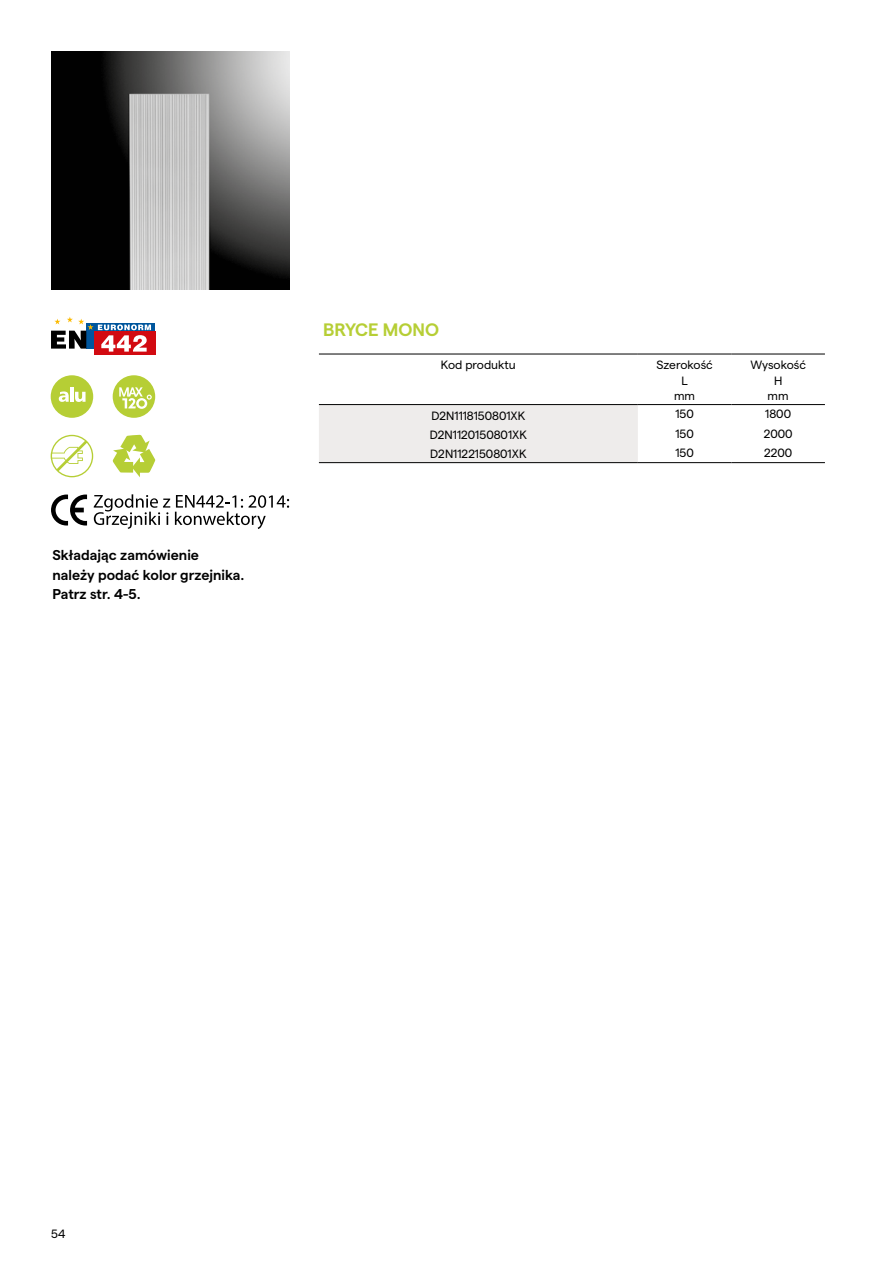
<style>
.page{position:relative;width:893px;height:1263px;background:#fff}
.page>*{position:absolute;margin:0;border:0;box-sizing:border-box;transform-origin:0 0}
.t1{font:600 18px "Matter";color:#b6ce35}
.t2{font:600 14.25px/19.5px "Matter";color:#000}
.t3{font:12px/15.6px "Matter";color:#000;text-align:center}
</style>
<div class="page">
<div style="left:319px;top:405px;width:319px;height:57px;background:#eeeceb"></div>
<hr style="left:319px;top:354px;width:319px;height:1px;background:#000">
<hr style="left:638px;top:354px;width:93px;height:1px;background:#000">
<hr style="left:731px;top:354px;width:94px;height:1px;background:#000">
<hr style="left:319px;top:404px;width:319px;height:1px;background:#000">
<hr style="left:319px;top:462px;width:319px;height:1px;background:#000">
<hr style="left:638px;top:404px;width:93px;height:1px;background:#000">
<hr style="left:731px;top:404px;width:94px;height:1px;background:#000">
<hr style="left:638px;top:462px;width:93px;height:1px;background:#000">
<hr style="left:731px;top:462px;width:94px;height:1px;background:#000">
<div style="left:86px;top:324px;width:69px;height:25px;background:#00569d"></div>
<div style="left:94px;top:331px;width:61px;height:23px;background:#d20a11"></div>
<svg style="left:51px;top:317px;width:100px;height:35px"></svg>
<img style="left:51px;top:51px;width:238px;height:238px">
<svg style="left:51px;top:494px;width:36px;height:31px"></svg>
<svg style="left:94px;top:494px;width:195px;height:35px"></svg>
<svg style="left:51px;top:435px;width:42px;height:42px"></svg>
<div style="left:51px;top:375px;width:42px;height:43px;background:#b6ce35;border-radius:50%"></div>
<svg style="left:59px;top:391px;width:10px;height:11px"></svg>
<hr style="left:70px;top:387px;width:4px;height:15px;background:#fff">
<svg style="left:75px;top:392px;width:11px;height:10px"></svg>
<div style="left:113px;top:375px;width:42px;height:43px;background:#b6ce35;border-radius:50%"></div>
<svg style="left:119px;top:387px;width:33px;height:22px"></svg>
<svg style="left:113px;top:435px;width:42px;height:42px"></svg>
<p class="t2" style="left:53px;top:544px;width:194px">Składając zamówienie należy podać kolor grzejnika.<br>Patrz str. 4-5.</p>
<h1 class="t1" style="left:323px;top:317px;width:117px">BRYCE MONO</h1>
<p class="t3" style="left:441px;top:356px;width:76px">Kod produktu</p>
<p class="t3" style="left:656px;top:356px;width:58px">Szerokość<br>L<br>mm</p>
<p class="t3" style="left:750px;top:356px;width:57px">Wysokość<br>H<br>mm</p>
<p class="t3" style="left:431px;top:407px;width:95px">D2N1118150801XK</p>
<p class="t3" style="left:675px;top:405px;width:20px">150</p>
<p class="t3" style="left:765px;top:405px;width:27px">1800</p>
<p class="t3" style="left:430px;top:426px;width:99px">D2N1120150801XK</p>
<p class="t3" style="left:675px;top:425px;width:20px">150</p>
<p class="t3" style="left:764px;top:425px;width:30px">2000</p>
<p class="t3" style="left:430px;top:445px;width:98px">D2N1122150801XK</p>
<p class="t3" style="left:675px;top:444px;width:20px">150</p>
<p class="t3" style="left:764px;top:444px;width:30px">2200</p>
<p class="t3" style="left:51px;top:1225px;width:16px">54</p>
</div>
